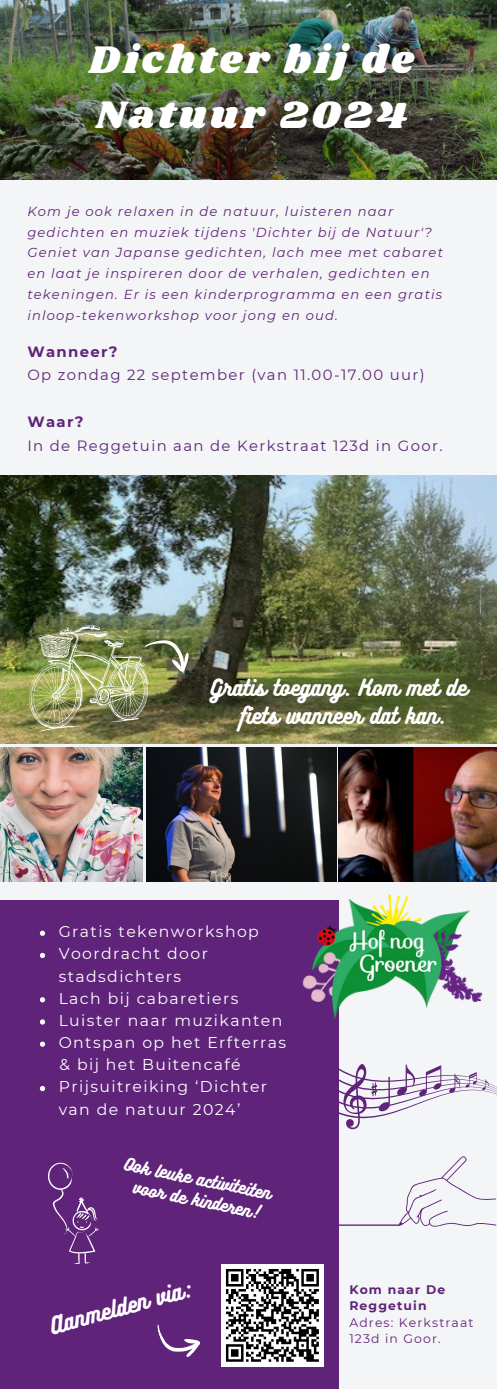
<style>
.page{position:relative;width:497px;height:1389px;background:#fff}
.page>*{position:absolute;margin:0;border:0;box-sizing:border-box;transform-origin:0 0}
.t1{font:39.9px/55.1px "Shrikhand";letter-spacing:.09em;color:#fff}
.t2{font:21px "Bukhari Script";color:#fff}
.t3{font:20.3px/27.8px "Bukhari Script";color:#fff;text-align:center}
.t4{font:15.75px/21px "Bukhari Script";color:#fff;text-align:center}
.t5{font:15.58px/22.2px "Montserrat";letter-spacing:.09em;color:#fff}
.t6{font:14.88px/23.4px "Montserrat";letter-spacing:.09em;color:#5f247a}
.t7{font:italic 13.12px/20.7px "Montserrat";letter-spacing:.09em;color:#5f247a}
.t8{font:12.42px/16.4px "Montserrat";letter-spacing:.09em;color:#5f247a}
.t9{font:700 12.42px/16.4px "Montserrat";letter-spacing:.09em;color:#5f247a}
.s1{font-weight:700}
</style>
<div class="page">
<div style="left:0;top:0;width:496px;height:1389px;background:#f4f5f6"></div>
<div style="left:0;top:900px;width:338px;height:489px;background:#5f247a"></div>
<img style="left:0;top:747px;width:143px;height:134px">
<img style="left:147px;top:747px;width:189px;height:134px">
<img style="left:338px;top:747px;width:158px;height:134px">
<img style="left:0;top:475px;width:496px;height:268px">
<img style="left:0;top:0;width:496px;height:180px">
<img style="left:302px;top:894px;width:180px;height:127px">
<svg style="left:338px;top:1064px;width:158px;height:65px"></svg>
<svg style="left:338px;top:1155px;width:158px;height:73px"></svg>
<img style="left:29px;top:625px;width:164px;height:106px">
<svg style="left:48px;top:1162px;width:51px;height:101px"></svg>
<svg style="left:40px;top:930px;width:5px;height:6px"></svg>
<svg style="left:40px;top:953px;width:5px;height:5px"></svg>
<svg style="left:40px;top:997px;width:5px;height:5px"></svg>
<svg style="left:40px;top:1019px;width:5px;height:5px"></svg>
<svg style="left:40px;top:1041px;width:5px;height:6px"></svg>
<svg style="left:40px;top:1086px;width:5px;height:5px"></svg>
<div style="left:221px;top:1264px;width:102px;height:102px;background:#fff"></div>
<svg style="left:225px;top:1269px;width:94px;height:93px"></svg>
<svg style="left:157px;top:1324px;width:44px;height:33px"></svg>
<p class="t1" style="left:89px;top:34px;width:326px">Dichter bij de<br>Natuur 2024</p>
<p class="t7" style="left:27px;top:201px;width:405px">Kom je ook relaxen in de natuur, luisteren naar gedichten en muziek tijdens 'Dichter bij de Natuur'?</p>
<p class="t7" style="left:27px;top:242px;width:416px">Geniet van Japanse gedichten, lach mee met cabaret en laat je inspireren door de verhalen, gedichten en tekeningen. Er is een kinderprogramma en een gratis inloop-tekenworkshop voor jong en oud.</p>
<p class="t6" style="left:27px;top:340px;width:398px"><span class="s1">Wanneer?<br></span>Op zondag 22 september (van 11.00-17.00 uur)</p>
<h3 class="t6" style="left:27px;top:410px;width:416px"><span class="s1">Waar?<br></span>In de Reggetuin aan de Kerkstraat 123d in Goor.</h3>
<p class="t3" style="left:211px;top:672px;width:257px">Gratis toegang. Kom met de fiets wanneer dat kan.</p>
<h3 class="t5" style="left:59px;top:920px;width:201px">Gratis tekenworkshop</h3>
<p class="t5" style="left:59px;top:942px;width:151px">Voordracht door stadsdichters</p>
<p class="t5" style="left:59px;top:987px;width:181px">Lach bij cabaretiers</p>
<h2 class="t5" style="left:59px;top:1009px;width:225px">Luister naar muzikanten</h2>
<p class="t5" style="left:59px;top:1031px;width:229px">Ontspan op het Erfterras</p>
<p class="t5" style="left:60px;top:1053px;width:182px">&amp; bij het Buitencafé</p>
<p class="t5" style="left:59px;top:1075px;width:210px">Prijsuitreiking ‘Dichter van de natuur 2024’</p>
<h3 class="t4" style="left:126px;top:1153px;width:151px;rotate:11deg">Ook leuke activiteiten voor de kinderen!</h3>
<p class="t2" style="left:47px;top:1312px;width:146px;rotate:-15deg">Aanmelden via:</p>
<p class="t9" style="left:349px;top:1281px;width:97px">Kom naar De<br>Reggetuin</p>
<h3 class="t8" style="left:349px;top:1314px;width:125px">Adres: Kerkstraat<br>123d in Goor.</h3>
</div>
